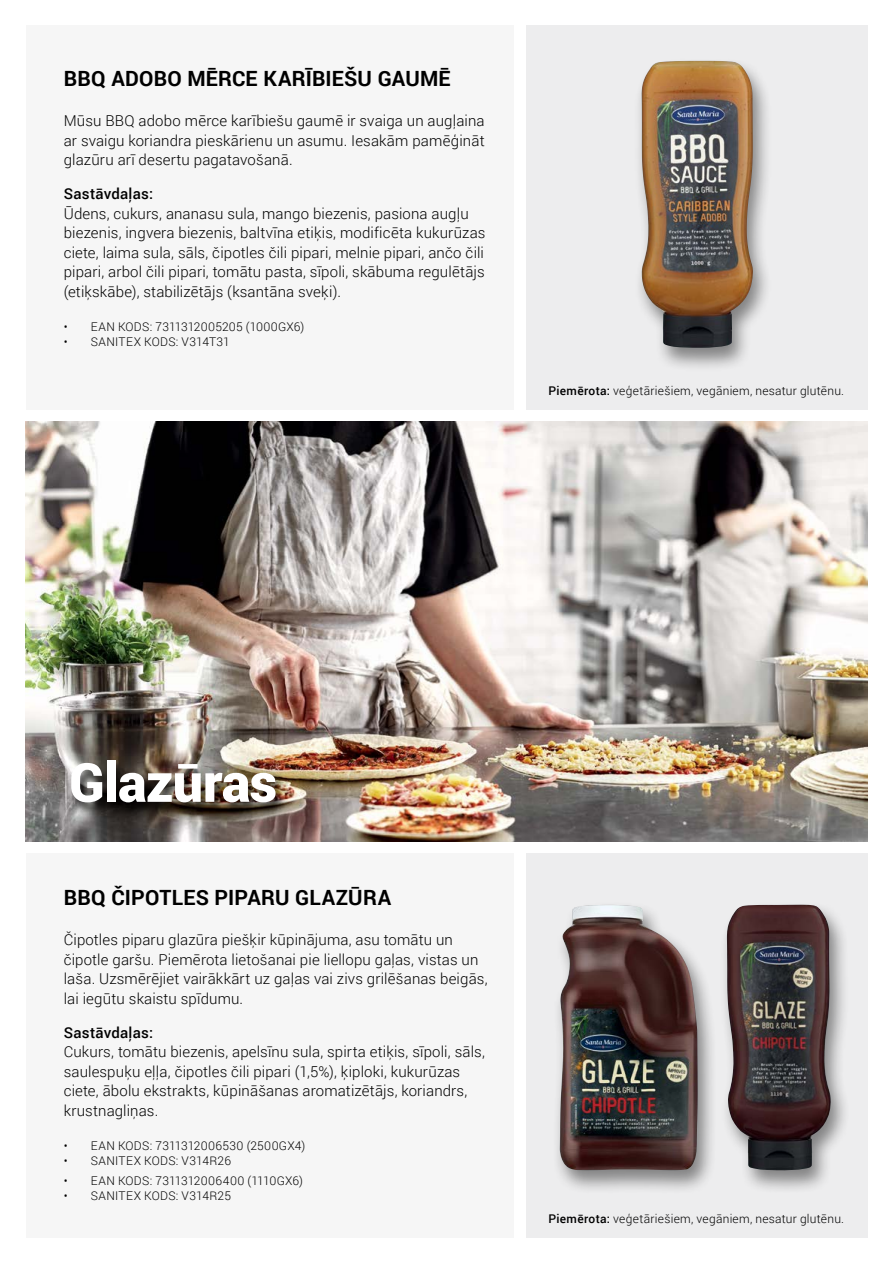
<style>
.page{position:relative;width:893px;height:1263px;background:#fff}
.page>*{position:absolute;margin:0;border:0;box-sizing:border-box;transform-origin:0 0}
.t1{font:900 54px "Roboto";letter-spacing:-.015em;color:#fff}
.t2{font:700 21px "Roboto";letter-spacing:.01em;color:#000}
.t3{font:300 15px/19.5px "Roboto";letter-spacing:.01em;color:#000}
.t4{font:500 15px "Roboto";letter-spacing:.02em;color:#000}
.t5{font:300 12px "Roboto";letter-spacing:.02em;color:#000}
.s1{font-weight:500}
</style>
<div class="page">
<div style="left:526px;top:26px;width:341px;height:383px;background:#ededee"></div>
<div style="left:526px;top:853px;width:341px;height:384px;background:#ededee"></div>
<div style="left:26px;top:26px;width:487px;height:383px;background:#f6f6f6"></div>
<div style="left:26px;top:853px;width:487px;height:384px;background:#f6f6f6"></div>
<div style="left:552px;top:901px;width:165px;height:294px;background:#000;opacity:.45"></div>
<img style="left:560px;top:905px;width:138px;height:265px">
<div style="left:634px;top:57px;width:138px;height:315px;background:#000;opacity:.45"></div>
<img style="left:641px;top:61px;width:112px;height:287px">
<div style="left:719px;top:901px;width:132px;height:294px;background:#000;opacity:.45"></div>
<img style="left:727px;top:905px;width:104px;height:265px">
<img style="left:26px;top:422px;width:841px;height:420px">
<div style="left:67px;top:759px;width:222px;height:60px;background:#000;opacity:.86"></div>
<h2 class="t2" style="left:64px;top:64px;width:388px">BBQ ADOBO MĒRCE KARĪBIEŠU GAUMĒ</h2>
<p class="t3" style="left:64px;top:111px;width:422px;text-align:justify">Mūsu BBQ adobo mērce karībiešu gaumē ir svaiga un augļaina ar svaigu koriandra pieskārienu un asumu. Iesakām pamēģināt glazūru arī desertu pagatavošanā.</p>
<p class="t4" style="left:64px;top:183px;width:91px">Sastāvdaļas:</p>
<p class="t3" style="left:64px;top:203px;width:423px">Ūdens, cukurs, ananasu sula, mango biezenis, pasiona augļu biezenis, ingvera biezenis, baltvīna etiķis, modificēta kukurūzas ciete, laima sula, sāls, čipotles čili pipari, melnie pipari, ančo čili pipari, arbol čili pipari, tomātu pasta, sīpoli, skābuma regulētājs (etiķskābe), stabilizētājs (ksantāna sveķi).</p>
<p class="t5" style="left:64px;top:319px;width:242px">• EAN KODS: 7311312005205 (1000GX6)</p>
<p class="t5" style="left:64px;top:334px;width:168px">• SANITEX KODS: V314T31</p>
<p class="t5" style="left:548px;top:383px;width:297px"><span class="s1">Piemērota:</span> veģetāriešiem, vegāniem, nesatur glutēnu.</p>
<h1 class="t1" style="left:69px;top:744px;width:210px">Glazūras</h1>
<h2 class="t2" style="left:64px;top:882px;width:329px">BBQ ČIPOTLES PIPARU GLAZŪRA</h2>
<p class="t3" style="left:64px;top:930px;width:425px">Čipotles piparu glazūra piešķir kūpinājuma, asu tomātu un čipotle garšu. Piemērota lietošanai pie liellopu gaļas, vistas un laša. Uzsmērējiet vairākkārt uz gaļas vai zivs grilēšanas beigās, lai iegūtu skaistu spīdumu.</p>
<p class="t4" style="left:64px;top:1022px;width:91px">Sastāvdaļas:</p>
<p class="t3" style="left:64px;top:1041px;width:423px">Cukurs, tomātu biezenis, apelsīnu sula, spirta etiķis, sīpoli, sāls, saulespuķu eļļa, čipotles čili pipari (1,5%), ķiploki, kukurūzas ciete, ābolu ekstrakts, kūpināšanas aromatizētājs, koriandrs, krustnagliņas.</p>
<p class="t5" style="left:64px;top:1137px;width:243px">• EAN KODS: 7311312006530 (2500GX4)</p>
<p class="t5" style="left:64px;top:1152px;width:169px">• SANITEX KODS: V314R26</p>
<p class="t5" style="left:64px;top:1172px;width:241px">• EAN KODS: 7311312006400 (1110GX6)</p>
<p class="t5" style="left:64px;top:1187px;width:169px">• SANITEX KODS: V314R25</p>
<p class="t5" style="left:548px;top:1211px;width:297px"><span class="s1">Piemērota:</span> veģetāriešiem, vegāniem, nesatur glutēnu.</p>
</div>
